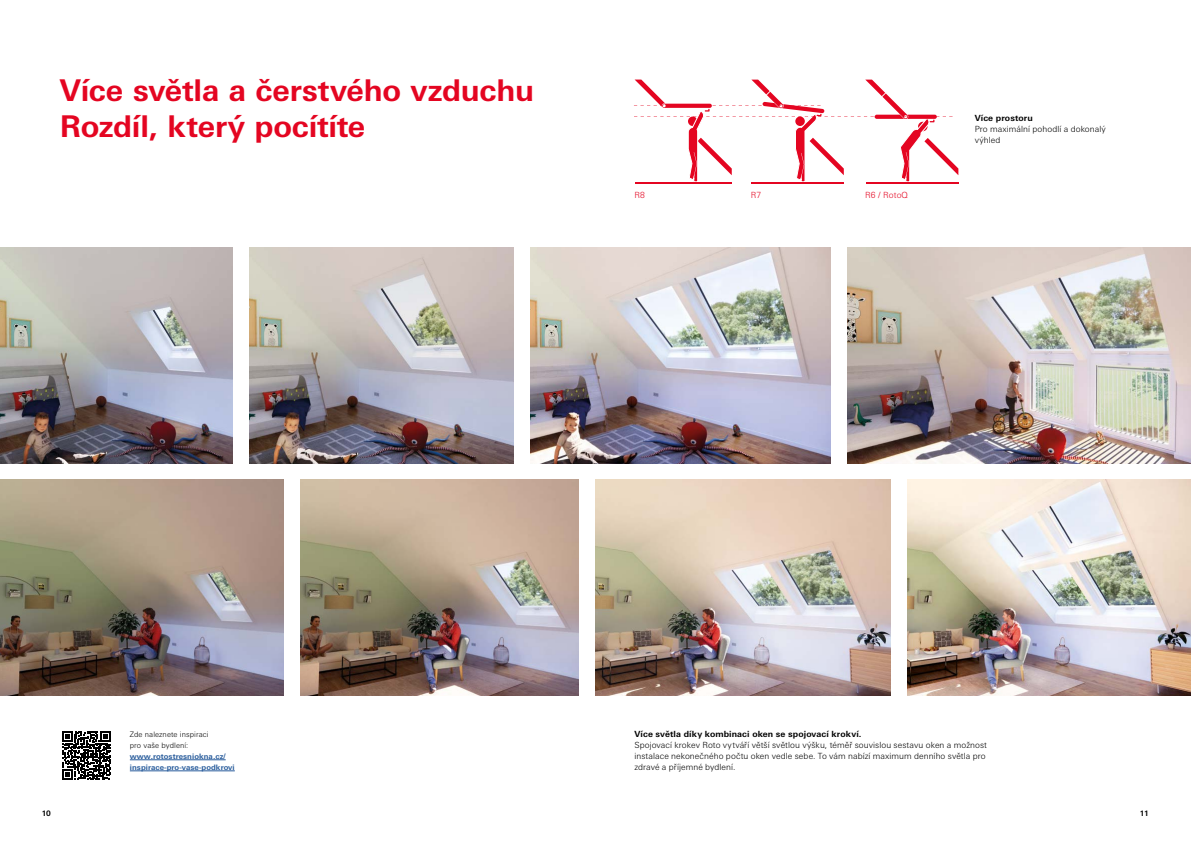
<style>
.page{position:relative;width:1191px;height:842px;background:#fff}
.page>*{position:absolute;margin:0;border:0;box-sizing:border-box;transform-origin:0 0}
.t1{font:700 30px/35.9px "Univers Next W1 G";letter-spacing:-.01em;color:#e40521}
.t2{font:300 8.5px/11.1px "Univers Next W1 G";letter-spacing:.01em;color:#000}
.t3{font:700 8.5px "Univers Next W1 G";letter-spacing:.01em;color:#000}
.t4{font:300 8.5px "Univers Next W1 G";letter-spacing:.01em;color:#e40521}
.t5{font:700 7.5px/11px "Univers Next W1 G";letter-spacing:.01em;color:#275b9b}
.t6{font:300 7.5px/11px "Univers Next W1 G";letter-spacing:.01em;color:#000}
.t7{font:700 7.5px "Univers Next W1 G";color:#000}
</style>
<div class="page">
<img style="left:0;top:248px;width:232px;height:215px">
<img style="left:0;top:480px;width:283px;height:215px">
<img style="left:249px;top:248px;width:264px;height:215px">
<img style="left:300px;top:480px;width:278px;height:215px">
<img style="left:530px;top:248px;width:300px;height:215px">
<img style="left:595px;top:480px;width:295px;height:215px">
<img style="left:847px;top:248px;width:344px;height:215px">
<img style="left:907px;top:480px;width:284px;height:215px">
<hr style="left:130px;top:760px;width:96px;height:1px;background:#275b9b">
<hr style="left:130px;top:771px;width:105px;height:1px;background:#275b9b">
<hr style="left:866px;top:183px;width:92px;height:1px;background:#e40521">
<hr style="left:751px;top:183px;width:93px;height:1px;background:#e40521">
<hr style="left:635px;top:183px;width:96px;height:1px;background:#e40521">
<svg style="left:634px;top:80px;width:324px;height:102px"></svg>
<svg style="left:63px;top:731px;width:48px;height:49px"></svg>
<h1 class="t1" style="left:60px;top:73px;width:475px">Více světla a čerstvého vzduchu<br>Rozdíl, který pocítíte</h1>
<p class="t4" style="left:634px;top:190px;width:12px">R8</p>
<p class="t4" style="left:750px;top:190px;width:12px">R7</p>
<p class="t4" style="left:865px;top:190px;width:44px">R6 / RotoQ</p>
<p class="t3" style="left:974px;top:113px;width:59px">Více prostoru</p>
<p class="t2" style="left:974px;top:123px;width:132px">Pro maximální pohodlí a dokonalý výhled</p>
<p class="t6" style="left:130px;top:729px;width:80px">Zde naleznete inspiraci pro vaše bydlení:</p>
<p class="t5" style="left:130px;top:751px;width:106px">www.rotostresniokna.cz/ inspirace-pro-vase-podkrovi</p>
<p class="t3" style="left:634px;top:729px;width:228px">Více světla díky kombinaci oken se spojovací krokví.</p>
<p class="t2" style="left:634px;top:739px;width:354px">Spojovací krokev Roto vytváří větší světlou výšku, téměř souvislou sestavu oken a možnost instalace nekonečného počtu oken vedle sebe. To vám nabízí maximum denního světla pro zdravé a příjemné bydlení.</p>
<p class="t7" style="left:42px;top:809px;width:11px">10</p>
<p class="t7" style="left:1140px;top:809px;width:10px">11</p>
</div>
